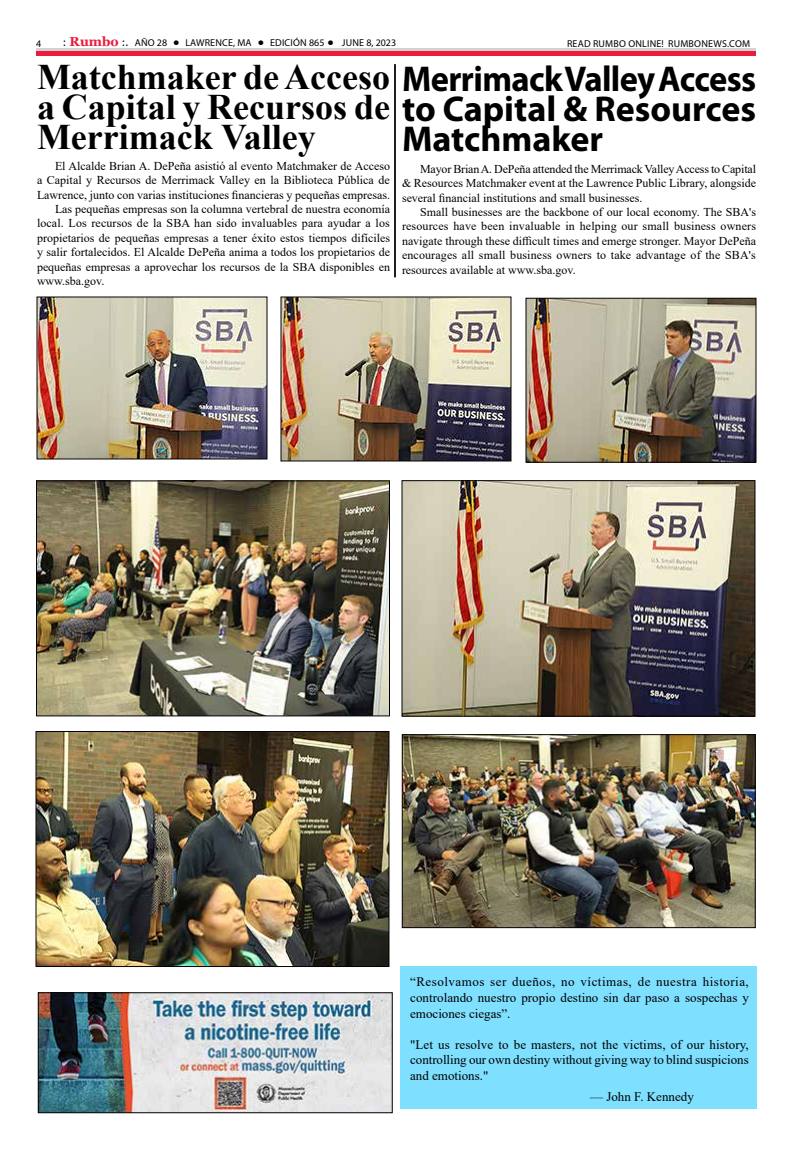
<style>
.page{position:relative;width:792px;height:1152px;background:#fff}
.page>*{position:absolute;margin:0;border:0;box-sizing:border-box;transform-origin:0 0}
.t1{font:700 36px/30px "Times New Roman";color:#000;text-align:justify}
.t2{font:700 36px/30px "Myriad Pro";letter-spacing:-.01em;color:#000;text-align:justify;scale:.96 1}
.t3{font:13px/15.6px "Times New Roman";color:#000;text-align:justify}
.t4{font:12px/14.4px "Times New Roman";color:#000;text-align:justify}
.t5{font:10px "Myriad Pro";letter-spacing:.02em;color:#000}
.s1{font-family:"Tahoma"}
.s2{font-family:"Georgia";font-weight:700;font-size:13px;color:#ed1a3b}
.s3{font-family:"Tahoma";font-weight:700;color:#fff}
</style>
<div class="page">
<div style="left:36px;top:51px;width:720px;height:5px;background:#ed1a3b"></div>
<hr style="left:36px;top:48px;width:720px;height:3px;background:#d1d3d4">
<img style="left:40px;top:994px;width:350px;height:117px">
<div style="left:38px;top:992px;width:354px;height:121px;border:1px solid #000"></div>
<div style="left:400px;top:967px;width:357px;height:142px;background:#7edfff"></div>
<img style="left:38px;top:483px;width:350px;height:231px">
<div style="left:36px;top:481px;width:354px;height:235px;border:1px solid #060203"></div>
<img style="left:404px;top:736px;width:350px;height:190px">
<div style="left:402px;top:734px;width:354px;height:194px;border:1px solid #060203"></div>
<img style="left:38px;top:733px;width:349px;height:232px">
<div style="left:36px;top:731px;width:353px;height:236px;border:1px solid #060203"></div>
<hr style="left:395px;top:64px;width:1px;height:213px;background:#060203">
<img style="left:283px;top:299px;width:226px;height:160px">
<div style="left:281px;top:297px;width:230px;height:164px;border:1px solid #060203"></div>
<img style="left:528px;top:300px;width:226px;height:160px">
<div style="left:526px;top:298px;width:230px;height:164px;border:1px solid #060203"></div>
<img style="left:39px;top:299px;width:226px;height:158px">
<img style="left:404px;top:482px;width:349px;height:232px">
<div style="left:402px;top:480px;width:353px;height:236px;border:1px solid #060203"></div>
<p class="t5" style="left:36px;top:37px;width:7px">4</p>
<p class="t5" style="left:63px;top:36px;width:335px"><span class="s1">:</span> <span class="s2">Rumbo</span> <span class="s1">:.</span> AÑO 28 <span class="s3">•</span> LAWRENCE, MA <span class="s3">•</span> EDICIÓN 865 <span class="s3">•</span> JUNE 8, 2023</p>
<p class="t5" style="left:567px;top:37px;width:185px">READ RUMBO ONLINE! RUMBONEWS.COM</p>
<h1 class="t1" style="left:37px;top:60px;width:355px">Matchmaker de Acceso a Capital y Recursos de Merrimack Valley</h1>
<h1 class="t2" style="left:402px;top:63px;width:370px">Merrimack Valley Access to Capital &amp; Resources Matchmaker</h1>
<p class="t4" style="left:55px;top:158px;width:337px">El Alcalde Brian A. DePeña asistió al evento Matchmaker de Acceso</p>
<p class="t4" style="left:37px;top:173px;width:354px">a Capital y Recursos de Merrimack Valley en la Biblioteca Pública de</p>
<p class="t4" style="left:37px;top:187px;width:355px">Lawrence, junto con varias instituciones financieras y pequeñas empresas.</p>
<p class="t4" style="left:55px;top:201px;width:337px">Las pequeñas empresas son la columna vertebral de nuestra economía</p>
<p class="t4" style="left:37px;top:216px;width:354px">local. Los recursos de la SBA han sido invaluables para ayudar a los</p>
<p class="t4" style="left:37px;top:230px;width:355px">propietarios de pequeñas empresas a tener éxito estos tiempos difíciles</p>
<p class="t4" style="left:37px;top:245px;width:355px">y salir fortalecidos. El Alcalde DePeña anima a todos los propietarios de</p>
<p class="t4" style="left:37px;top:259px;width:355px">pequeñas empresas a aprovechar los recursos de la SBA disponibles en</p>
<p class="t4" style="left:37px;top:273px;width:69px">www.sba.gov.</p>
<p class="t4" style="left:402px;top:161px;width:356px;text-indent:18px">Mayor Brian A. DePeña attended the Merrimack Valley Access to Capital &amp; Resources Matchmaker event at the Lawrence Public Library, alongside several financial institutions and small businesses.</p>
<p class="t4" style="left:402px;top:204px;width:356px;text-indent:18px">Small businesses are the backbone of our local economy. The SBA's resources have been invaluable in helping our small business owners navigate through these difficult times and emerge stronger. Mayor DePeña encourages all small business owners to take advantage of the SBA's resources available at www.sba.gov.</p>
<p class="t3" style="left:410px;top:974px;width:340px">“Resolvamos ser dueños, no víctimas, de nuestra historia, controlando nuestro propio destino sin dar paso a sospechas y emociones ciegas”.</p>
<p class="t3" style="left:410px;top:1036px;width:340px">"Let us resolve to be masters, not the victims, of our history, controlling our own destiny without giving way to blind suspicions and emotions."</p>
<p class="t3" style="left:590px;top:1088px;width:105px">— John F. Kennedy</p>
</div>
